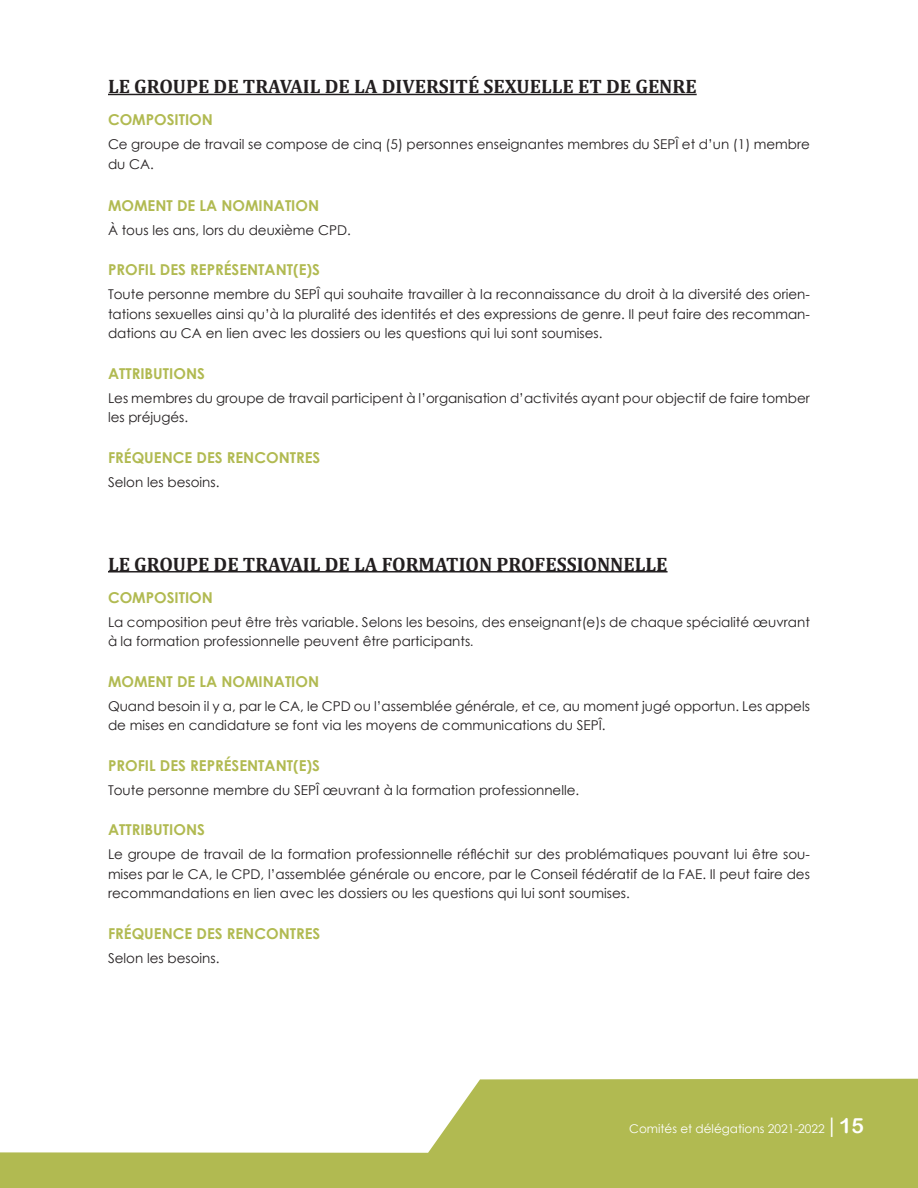
<style>
.page{position:relative;width:918px;height:1188px;background:#fff}
.page>*{position:absolute;margin:0;border:0;box-sizing:border-box;transform-origin:0 0}
.t1{font:700 19.5px "Cambria";color:#231f20}
.t2{font:700 15px "Century Gothic";color:#b1ba51}
.t3{font:13.5px/19.5px "Century Gothic";color:#231f20}
.t4{font:12px "Century Gothic";color:#fff}
.s1{font-family:"Times New Roman"}
.s2{font-size:21px}
.s3{font-family:"Arial Rounded MT Bold";font-size:21px}
</style>
<div class="page">
<svg style="left:0;top:1079px;width:918px;height:109px;fill:#b1ba51"></svg>
<hr style="left:108px;top:94px;width:589px;height:1px;background:#231f20">
<hr style="left:108px;top:571px;width:560px;height:2px;background:#231f20">
<h1 class="t1" style="left:108px;top:73px;width:590px">LE GROUPE DE TRAVAIL DE LA DIVERSITÉ SEXUELLE ET DE GENRE</h1>
<p class="t2" style="left:108px;top:108px;width:106px">COMPOSITION</p>
<p class="t3" style="left:108px;top:134px;width:704px">Ce groupe de travail se compose de cinq (5) personnes enseignantes membres du SEPÎ et d’un (1) membre du CA.</p>
<p class="t2" style="left:108px;top:194px;width:213px">MOMENT DE LA NOMINATION</p>
<p class="t3" style="left:108px;top:220px;width:244px">À tous les ans, lors du deuxième CPD.</p>
<p class="t2" style="left:108px;top:258px;width:214px">PROFIL DES REPRÉSENTANT(E)S</p>
<p class="t3" style="left:108px;top:284px;width:704px;text-align:justify">Toute personne membre du SEPÎ qui souhaite travailler à la reconnaissance du droit à la diversité des orien&shy;tations sexuelles ainsi qu’à la pluralité des identités et des expressions de genre. Il peut faire des recomman&shy;dations au CA en lien avec les dossiers ou les questions qui lui sont soumises.</p>
<p class="t2" style="left:108px;top:362px;width:98px">ATTRIBUTIONS</p>
<p class="t3" style="left:108px;top:388px;width:703px">Les membres du groupe de travail participent à l’organisation d’activités ayant pour objectif de faire tomber les préjugés.</p>
<p class="t2" style="left:108px;top:446px;width:214px">FRÉQUENCE DES RENCONTRES</p>
<p class="t3" style="left:108px;top:472px;width:113px">Selon les besoins.</p>
<h1 class="t1" style="left:108px;top:550px;width:561px">LE GROUPE DE TRAVAIL DE LA FORMATION PROFESSIONNELLE</h1>
<p class="t2" style="left:108px;top:586px;width:106px">COMPOSITION</p>
<p class="t3" style="left:108px;top:612px;width:703px">La composition peut être très variable. Selons les besoins, des enseignant(e)s de chaque spécialité œuvrant à la formation professionnelle peuvent être participants<span class="s1">.</span></p>
<p class="t2" style="left:108px;top:670px;width:213px">MOMENT DE LA NOMINATION</p>
<p class="t3" style="left:108px;top:696px;width:704px">Quand besoin il y a, par le CA, le CPD ou l’assemblée générale, et ce, au moment jugé opportun. Les appels de mises en candidature se font via les moyens de communications du SEPÎ.</p>
<p class="t2" style="left:108px;top:754px;width:214px">PROFIL DES REPRÉSENTANT(E)S</p>
<p class="t3" style="left:108px;top:780px;width:473px">Toute personne membre du SEPÎ œuvrant à la formation professionnelle.</p>
<p class="t2" style="left:108px;top:818px;width:98px">ATTRIBUTIONS</p>
<p class="t3" style="left:108px;top:844px;width:704px;text-align:justify">Le groupe de travail de la formation professionnelle réfléchit sur des problématiques pouvant lui être sou&shy;mises par le CA, le CPD, l’assemblée générale ou encore, par le Conseil fédératif de la FAE. Il peut faire des recommandations en lien avec les dossiers ou les questions qui lui sont soumises.</p>
<p class="t2" style="left:108px;top:922px;width:214px">FRÉQUENCE DES RENCONTRES</p>
<p class="t3" style="left:108px;top:948px;width:113px">Selon les besoins.</p>
<p class="t4" style="left:629px;top:1121px;width:236px">Comités et délégations 2021-2022<span class="s2">|</span><span class="s3">15</span></p>
</div>
